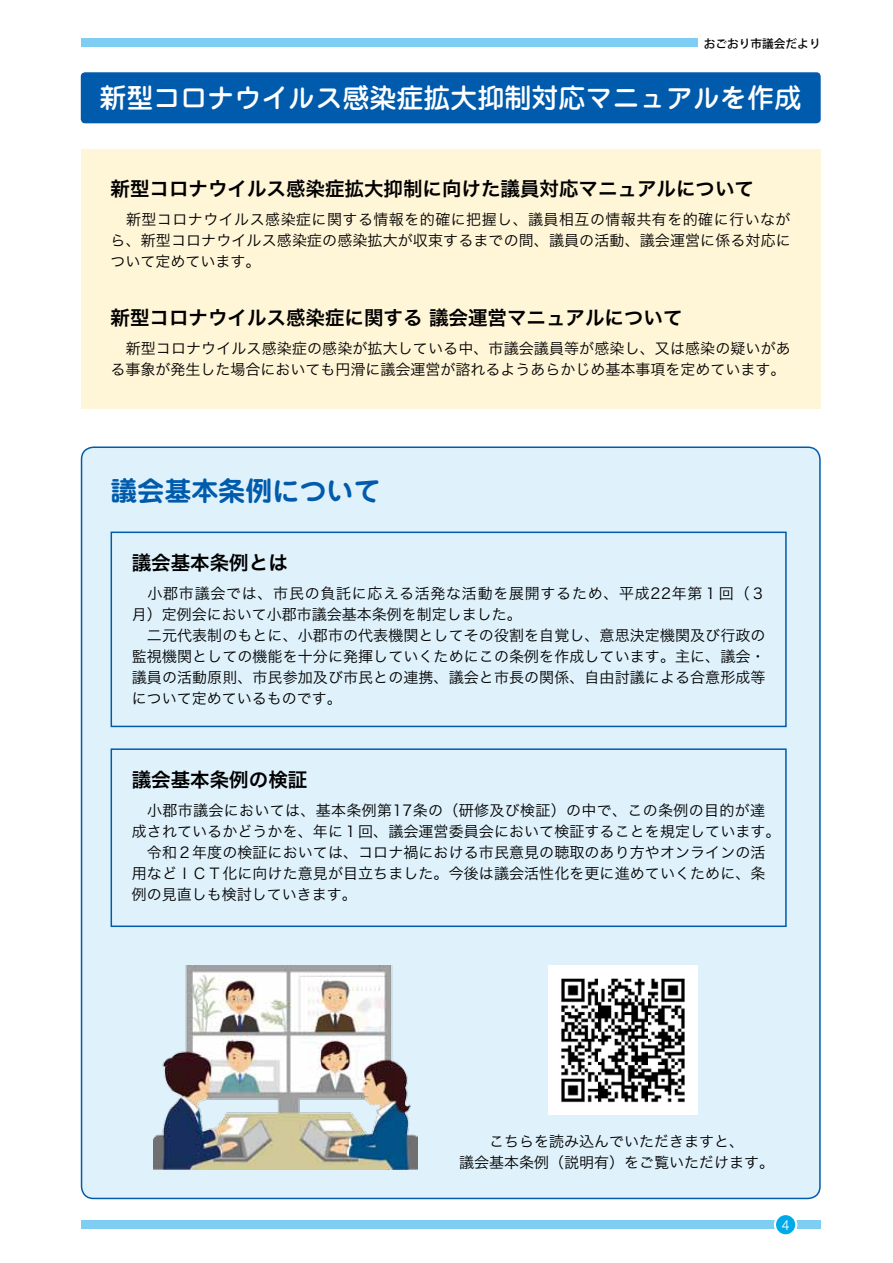
<style>
.page{position:relative;width:893px;height:1263px;background:#fff}
.page>*{position:absolute;margin:0;border:0;box-sizing:border-box;transform-origin:0 0}
.t1{font:500 27px "Jun 34";color:#fff}
.t2{font:700 27px "Jun 501";color:#005bac}
.t3{font:19.5px "Hira Kaku Pro W6";color:#000}
.t4{font:15px/21px "Hira Kaku Pro W3";letter-spacing:.005em;color:#000}
.t5{font:12.75px "Hira Kaku Pro W3";color:#fff;scale:.9 1}
.t6{font:500 11.7px "Koz Go Pr 6 N";color:#000}
</style>
<div class="page">
<div style="left:81px;top:149px;width:740px;height:259px;background:#fff5d7"></div>
<div style="left:82px;top:447px;width:738px;height:751px;background:#dff2fc;border-radius:12px"></div>
<div style="left:81px;top:38px;width:616px;height:9px;background:#7ecef4"></div>
<div style="left:81px;top:1220px;width:740px;height:9px;background:#7ecef4"></div>
<svg style="left:774px;top:1213px;width:23px;height:23px"></svg>
<div style="left:776px;top:1215px;width:19px;height:19px;background:#00aae8;border-radius:50%"></div>
<div style="left:111px;top:531px;width:676px;height:196px;border:2px solid #005bac"></div>
<div style="left:111px;top:748px;width:676px;height:179px;border:2px solid #005bac"></div>
<div style="left:81px;top:72px;width:740px;height:51px;background:#005bac;border-radius:4px"></div>
<img style="left:153px;top:965px;width:265px;height:204px">
<img style="left:549px;top:965px;width:148px;height:149px">
<p class="t6" style="left:704px;top:37px;width:118px">おごおり市議会だより</p>
<h1 class="t1" style="left:100px;top:80px;width:703px">新型コロナウイルス感染症拡大抑制対応マニュアルを作成</h1>
<h2 class="t3" style="left:111px;top:171px;width:645px">新型コロナウイルス感染症拡大抑制に向けた議員対応マニュアルについて</h2>
<p class="t4" style="left:111px;top:208px;width:682px;text-align:justify">　新型コロナウイルス感染症に関する情報を的確に把握し、議員相互の情報共有を的確に行いながら、新型コロナウイルス感染症の感染拡大が収束するまでの間、議員の活動、議会運営に係る対応について定めています。</p>
<h2 class="t3" style="left:111px;top:300px;width:573px">新型コロナウイルス感染症に関する議会運営マニュアルについて</h2>
<p class="t4" style="left:111px;top:337px;width:682px">　新型コロナウイルス感染症の感染が拡大している中、市議会議員等が感染し、又は感染の疑いがある事象が発生した場合においても円滑に議会運営が諮れるようあらかじめ基本事項を定めています。</p>
<h1 class="t2" style="left:111px;top:472px;width:272px">議会基本条例について</h1>
<h2 class="t3" style="left:132px;top:545px;width:157px">議会基本条例とは</h2>
<p class="t4" style="left:132px;top:582px;width:635px">　小郡市議会では、市民の負託に応える活発な活動を展開するため、平成22年第１回)３月）定例会において小郡市議会基本条例を制定しました。<br>　二元代表制のもとに、小郡市の代表機関としてその役割を自覚し、意思決定機関及び行政の監視機関としての機能を十分に発揮していくためにこの条例を作成しています。主に、議会・議員の活動原則、市民参加及び市民との連携、議会と市長の関係、自由討議による合意形成等について定めているものです。</p>
<h2 class="t3" style="left:132px;top:762px;width:177px">議会基本条例の検証</h2>
<p class="t4" style="left:132px;top:799px;width:650px">　小郡市議会においては、基本条例第17条の（研修及び検証）の中で、この条例の目的が達成されているかどうかを、年に１回、議会運営委員会において検証することを規定しています。　令和２年度の検証においては、コロナ禍における市民意見の聴取のあり方やオンラインの活用などＩＣＴ化に向けた意見が目立ちました。今後は議会活性化を更に進めていくために、条例の見直しも検討していきます。</p>
<p class="t4" style="left:459px;top:1129px;width:316px;text-align:center">こちらを読み込んでいただきますと、<br>議会基本条例（説明有）をご覧いただけます。</p>
<p class="t5" style="left:782px;top:1213px;width:10px">4</p>
</div>
